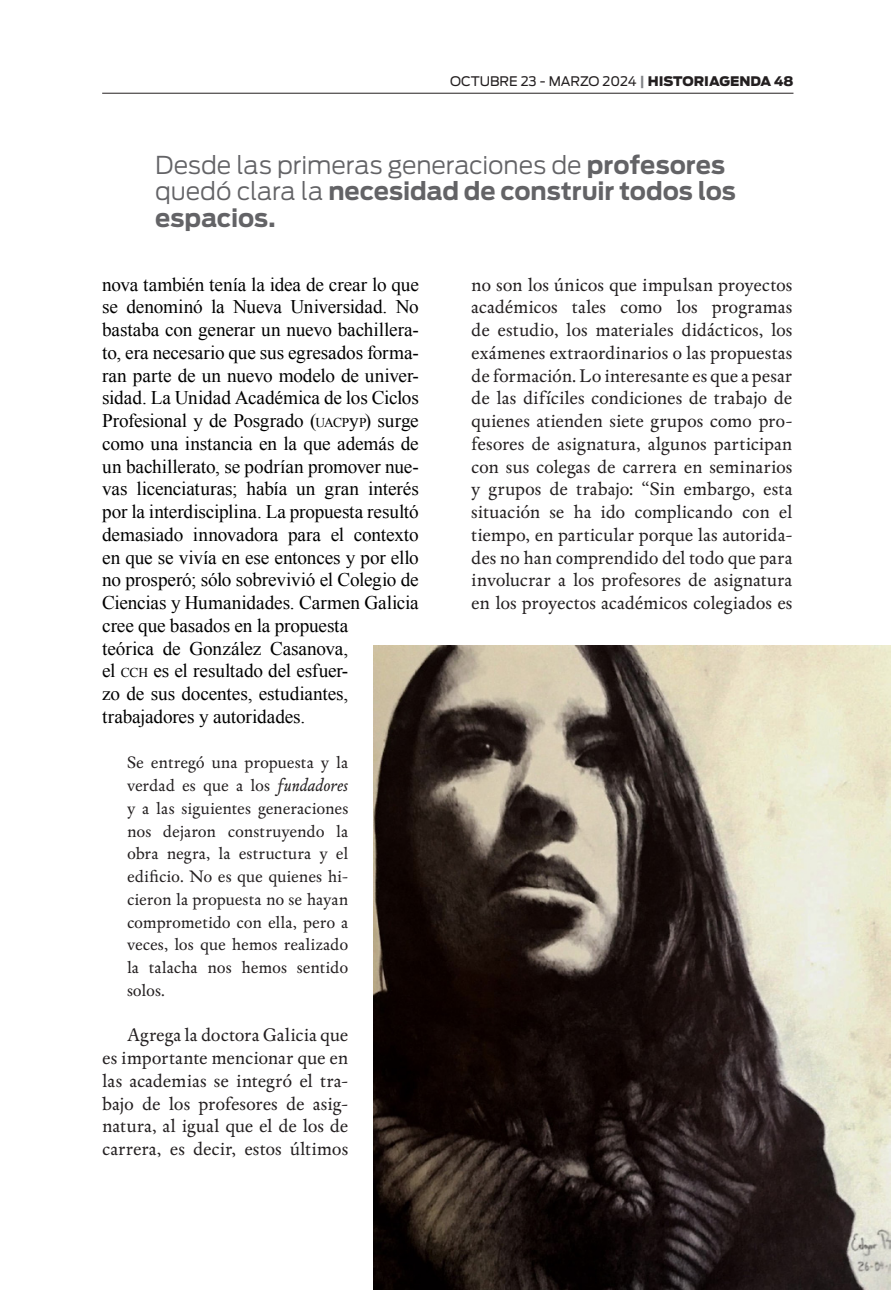
<style>
.page{position:relative;width:893px;height:1290px;background:#fff}
.page>*{position:absolute;margin:0;border:0;box-sizing:border-box;transform-origin:0 0}
.Sumario{font:700 24.5px/26.2px "Antenna";letter-spacing:-.005em;color:#636366}
.Cuerpo_Noindentado{font:19.25px/22.8px "Espinosa Nova";letter-spacing:-.005em;color:#231f20;text-align:justify}
.Cuerpo_Noindentado-2{font:19.25px/22.8px "Times New Roman";letter-spacing:-.01em;color:#000}
.Citas{font:17.5px/22.8px "Espinosa Nova";letter-spacing:-.005em;color:#231f20;text-align:justify}
.t1{font:13.12px "Antenna";color:#231f20}
.s1{font-weight:700;color:#808285}
.s2{font-weight:900}
.s3{font-weight:300}
.s4{font-size:13.47px}
.s5{font-style:italic}
</style>
<div class="page">
<hr style="left:102px;top:93px;width:691px;height:1px;background:#231f20">
<img style="left:373px;top:645px;width:518px;height:645px">
<p class="t1" style="left:450px;top:73px;width:345px">OCTUBRE 23 - MARZO 2024 <span class="s1">|</span> <span class="s2">HISTORIAGENDA 48</span></p>
<p class="Sumario" style="left:155px;top:152px;width:582px"><span class="s3">Desde las primeras generaciones de</span> profesores <span class="s3">quedó clara la</span> necesidad de construir todos los espacios.</p>
<p class="Cuerpo_Noindentado-2" style="left:102px;top:272px;width:318px">nova también tenía la idea de crear lo que se denominó la Nueva Universidad. No bastaba con generar un nuevo bachillera&shy;to, era necesario que sus egresados forma&shy;ran parte de un nuevo modelo de univer&shy;sidad. La Unidad Académica de los Ciclos Profesional y de Posgrado (<span class="s4">UACP</span>y<span class="s4">P</span>) surge como una instancia en la que además de un bachillerato, se podrían promover nue&shy;vas licenciaturas; había un gran interés por la interdisciplina. La propuesta resultó demasiado innovadora para el contexto en que se vivía en ese entonces y por ello no prosperó; sólo sobrevivió el Colegio de Ciencias y Humanidades. Carmen Galicia cree que basados en la propuesta<br>teórica de González Casanova,<br>el <span class="s4">CCH</span> es el resultado del esfuer-<br>zo de sus docentes, estudiantes, trabajadores y autoridades.</p>
<p class="Citas" style="left:127px;top:752px;width:223px">Se entregó una propuesta y la verdad es que a los <span class="s5">fundadores </span>y a las siguientes generaciones nos dejaron construyendo la obra negra, la estructura y el edificio. No es que quienes hi&shy;cieron la propuesta no se hayan comprometido con ella, pero a veces, los que hemos realizado la talacha nos hemos sentido solos.</p>
<p class="Cuerpo_Noindentado" style="left:102px;top:1024px;width:248px;text-indent:25px">Agrega la doctora Galicia que es importante mencionar que en las academias se integró el tra&shy;bajo de los profesores de asig&shy;natura, al igual que el de los de carrera, es decir, estos últimos</p>
<p class="Cuerpo_Noindentado" style="left:471px;top:274px;width:323px">no son los únicos que impulsan proyectos académicos tales como los programas de estudio, los materiales didácticos, los exámenes extraordinarios o las propuestas de formación. Lo interesante es que a pesar de las difíciles condiciones de trabajo de quienes atienden siete grupos como pro&shy;fesores de asignatura, algunos participan con sus colegas de carrera en seminarios y grupos de trabajo: “Sin embargo, esta situación se ha ido complicando con el tiempo, en particular porque las autorida&shy;des no han comprendido del todo que para involucrar a los profesores de asignatura en los proyectos académicos colegiados es</p>
</div>
